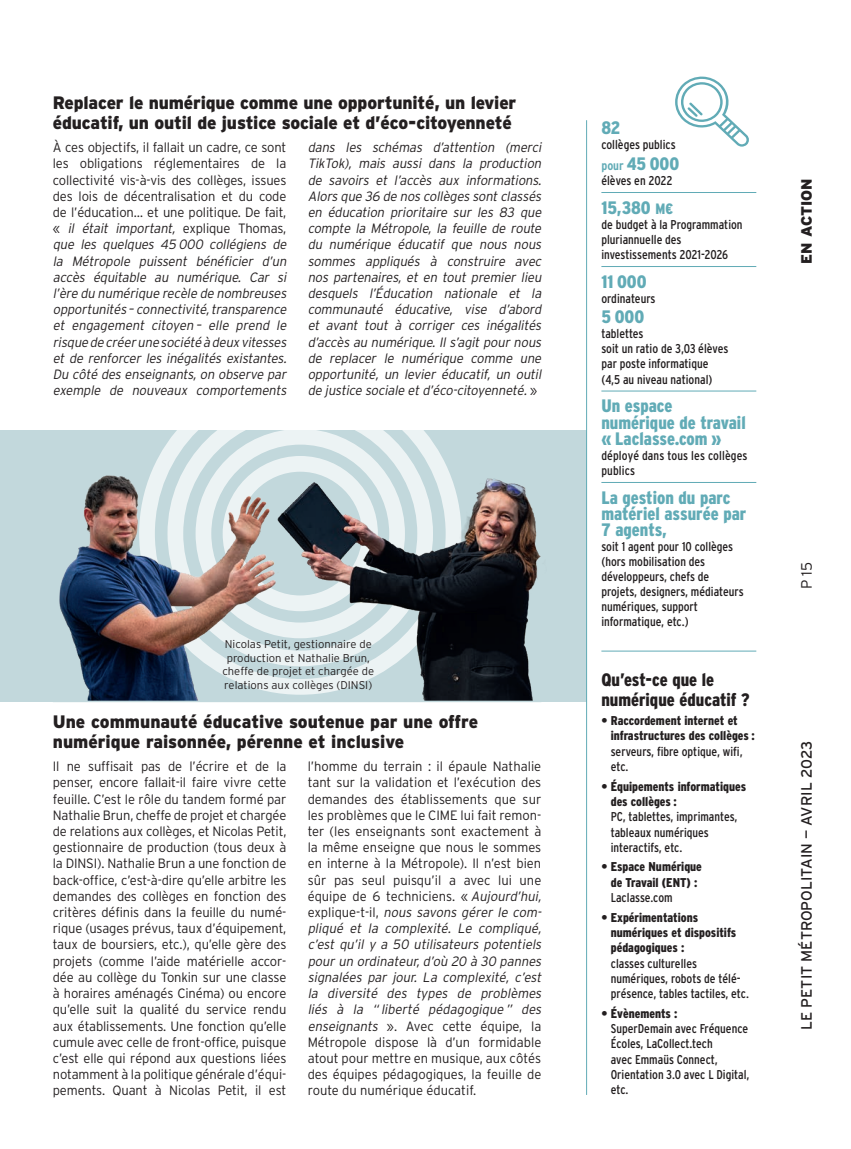
<style>
.page{position:relative;width:851px;height:1149px;background:#fff}
.page>*{position:absolute;margin:0;border:0;box-sizing:border-box;transform-origin:0 0}
.Inter_niv1{font:900 18px/19.5px "Interstate";letter-spacing:-.01em;color:#231f20;scale:.96 1}
.t1{font:900 18px/16.2px "Interstate Condensed";color:#61abb6}
.t2{font:900 18px/19.5px "Interstate Condensed";color:#231f20}
.t3{font:15px "Interstate";color:#231f20}
.t4{font:900 15px "Interstate";color:#231f20}
.t5{font:300 15px "Interstate";color:#231f20}
.Inter_niv1-2{font:300 13.5px/16.2px "Interstate";color:#231f20;text-align:justify;scale:.96 1}
.Inter_niv1-3{font:italic 300 13.5px/16.2px "Interstate";color:#231f20;scale:.96 1}
.t6{font:12.75px/15.3px "Interstate Condensed";color:#231f20}
.t7{font:900 12.75px/15.3px "Interstate Condensed";color:#231f20}
.Texte_courant{font:300 11.25px/13.5px "Interstate";color:#231f20;text-align:center}
.s1{font-style:normal}
.s2{font-style:italic}
.s3{font-weight:700;font-size:12.75px}
.s4{font-size:15px}
.s5{font-weight:400}
.s6{font-weight:900}
</style>
<div class="page">
<div style="left:0;top:430px;width:586px;height:272px;background:#c2d8dc"></div>
<svg style="left:163px;top:430px;width:274px;height:19px;fill:#ecf3f4"></svg>
<hr style="left:601px;top:192px;width:155px;height:1px;background:#61abb6">
<hr style="left:601px;top:266px;width:155px;height:1px;background:#61abb6">
<hr style="left:601px;top:390px;width:155px;height:1px;background:#61abb6">
<hr style="left:601px;top:482px;width:155px;height:1px;background:#61abb6">
<hr style="left:586px;top:120px;width:1px;height:974px;background:#61abb6">
<svg style="left:675px;top:76px;width:74px;height:71px"></svg>
<img style="left:59px;top:449px;width:482px;height:251px">
<hr style="left:601px;top:650px;width:155px;height:1px;background:#61abb6">
<p class="Inter_niv1" style="left:53px;top:93px;width:484px">Replacer le numérique comme une opportunité, un levier éducatif, un outil de justice sociale et d’éco-citoyenneté</p>
<p class="Inter_niv1-3" style="left:53px;top:139px;width:247px"><span class="s1">À ces objectifs, il fallait un cadre, ce sont les obligations réglementaires de la collectivité vis-à-vis des collèges, issues des lois de décentralisation et du code de l’éducation… et une politique. De fait, «</span> il était important, <span class="s1">ex p l i q u e T h o m a s , </span>que les quelques 45 000 collégiens de la Métropole puissent bénéficier d’un accès équitable au numérique. Car si l’ère du numérique recèle de nombreuses opportunités – connectivité,transparence et engagement citoyen – elle prend le risque de créer une société à deux vitesses et de renforcer les inégalités existantes.<br>Du côté des enseignants, on observe par exemple de nouveaux comportements</p>
<p class="Inter_niv1-3" style="left:307px;top:139px;width:247px;text-align:justify">dans les schémas d’attention (merci TikTok), mais aussi dans la production de savoirs et l’accès aux informations.<br>Alors que 36 de nos collèges sontclassés en éducation prioritaire sur les 83 que compte la Métropole, la feuille de route du numérique éducatif que nous nous sommes appliqués à construire avec nos partenaires, et en tout premier lieu desquels l’Éducation nationale et la communauté éducative, vise d’abord et avant tout à corriger ces inégalités d’accès au numérique. Il s’agit pour nous de replacer le numérique comme une opportunité, un levier éducatif, un outil de justice sociale etd’éco-citoyenneté.<span class="s1">»</span></p>
<p class="Texte_courant" style="left:222px;top:637px;width:153px">Nicolas Petit, gestionnaire de production et Nathalie Brun, cheffe de projet et chargée de relations aux collèges (DINSI)</p>
<p class="Inter_niv1" style="left:53px;top:711px;width:444px">Une communauté éducative soutenue par une offre numérique raisonnée, pérenne et inclusive</p>
<p class="Inter_niv1-2" style="left:53px;top:758px;width:245px">Il ne suffisait pas de l’écrire et de la penser, encore fallait-il faire vivre cette feuille. C’est le rôle du tandem formé par Nathalie Brun, cheffe de projet et chargée de relations aux collèges, et Nicolas Petit, gestionnaire de production (tous deux à la DINSI). Nathalie Brun a une fonction de back-office, c’est-à-dire qu’elle arbitre les demandes des collèges en fonction des critères définis dans la feuille du numé&shy;rique (usages prévus, taux d’équipement, taux de boursiers, etc.), qu’elle gère des projets (comme l’aide matérielle accor&shy;dée au collège du Tonkin sur une classe à horaires aménagés Cinéma) ou encore qu’elle suit la qualité du service rendu aux établissements. Une fonction qu’elle cumule avec celle de front-office, puisque c’est elle qui répond aux questions liées notamment à la politique générale d’équi&shy;pements. Quant à Nicolas Petit, il est</p>
<p class="Inter_niv1-2" style="left:307px;top:758px;width:247px;text-align:left">l’homme du terrain : il épaule Nathalie tant sur la validation et l’exécution des demandes des établissements que sur les problèmes que le CIME lui fait remon&shy;ter (les enseignants sont exactement à la même enseigne que nous le sommes en interne à la Métropole). Il n’est bien sûr pas seul puisqu’il a avec lui une équipe de 6 techniciens. « <span class="s2">Aujourd’hui, </span>e x p l i q u e - t - i l , <span class="s2">nous savons gérer le com&shy;pliqué et la complexité. Le compliqué, c’est qu’il y a 50 utilisateurs potentiels pour un ordinateur, d’où 20 à 30 pannes signalées par jour. La complexité, c’est la diversité des types de problèmes liés à la “ liberté pédagogique ” des enseignants</span> ». Avec cette équipe, la Métropole dispose là d’un formidable atout pour mettre en musique, aux côtés des équipes pédagogiques, la feuille de route du numérique éducatif.</p>
<p class="t1" style="left:601px;top:120px;width:21px">82</p>
<p class="t6" style="left:601px;top:137px;width:76px">collèges publics</p>
<p class="t1" style="left:601px;top:155px;width:79px"><span class="s3">pour</span> 45 000</p>
<p class="t6" style="left:601px;top:173px;width:73px">élèves en 2022</p>
<p class="t1" style="left:601px;top:199px;width:73px">15,380 <span class="s4">M€</span></p>
<p class="t6" style="left:601px;top:217px;width:143px">de budget à la Programmation pluriannuelle des investissements 2021-2026</p>
<p class="t1" style="left:601px;top:273px;width:47px">11 000</p>
<p class="t6" style="left:601px;top:291px;width:56px">ordinateurs</p>
<p class="t1" style="left:601px;top:309px;width:44px">5 000</p>
<p class="t6" style="left:601px;top:326px;width:128px">tablettes<br>soit un ratio de 3,03 élèves par poste informatique (4,5 au niveau national)</p>
<p class="t1" style="left:601px;top:398px;width:146px">Un espace numérique de travail « Laclasse.com »</p>
<p class="t6" style="left:601px;top:447px;width:148px">déployé dans tous les collèges publics</p>
<p class="t1" style="left:601px;top:489px;width:146px">La gestion du parc matériel assurée par<br>7 agents,</p>
<p class="t6" style="left:601px;top:539px;width:144px">soit 1 agent pour 10 collèges (hors mobilisation des développeurs, chefs de projets, designers, médiateurs numériques, support informatique, etc.)</p>
<p class="t2" style="left:601px;top:669px;width:150px">Qu’est-ce que le numérique éducatif ?</p>
<p class="t7" style="left:610px;top:712px;width:145px;text-indent:-9px">• Raccordement internet et infrastructures des collèges : <span class="s5">serveurs, fibre optique, wifi, etc.</span></p>
<p class="t6" style="left:610px;top:778px;width:137px;text-indent:-9px"><span class="s6">• Équipements informatiques des collèges :<br></span>PC, tablettes, imprimantes, tableaux numériques interactifs, etc.</p>
<p class="t7" style="left:610px;top:859px;width:93px;text-indent:-9px">• Espace Numérique de Travail (ENT) :<br><span class="s5">Laclasse.com</span></p>
<p class="t6" style="left:610px;top:909px;width:140px;text-indent:-9px"><span class="s6">• Expérimentations numériques et dispositifs pédagogiques :<br></span>classes culturelles numériques, robots de télé&shy;présence, tables tactiles, etc.</p>
<p class="t6" style="left:610px;top:1005px;width:140px;text-indent:-9px"><span class="s6">• Évènements :<br></span>SuperDemain avec Fréquence<br>Écoles, LaCollect.tech<br>avec Emmaüs Connect,<br>Orientation 3.0 avec L Digital, etc.</p>
<p class="t4" style="left:798px;top:264px;width:87px;rotate:-90deg">EN ACTION</p>
<p class="t5" style="left:798px;top:588px;width:28px;rotate:-90deg">P 15</p>
<p class="t3" style="left:798px;top:1029px;width:290px;rotate:-90deg">LE PETIT MÉTROPOLITAIN — AVRIL 2023</p>
</div>
